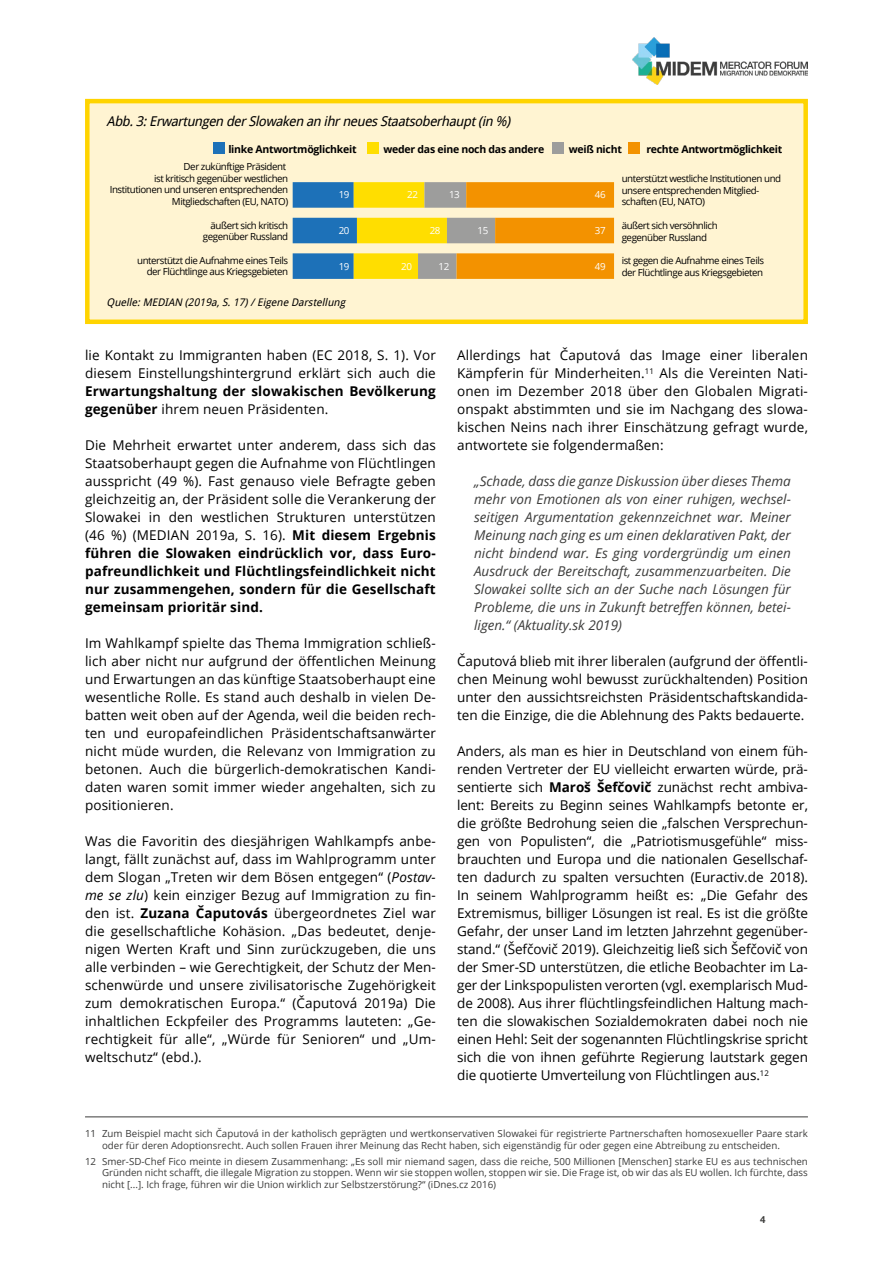
<style>
.page{position:relative;width:893px;height:1263px;background:#fff}
.page>*{position:absolute;margin:0;border:0;box-sizing:border-box;transform-origin:0 0}
.t1{font:13.5px/18px "Open Sans";letter-spacing:.01em;color:#000;text-align:justify}
.t2{font:italic 13.5px/18px "Open Sans";color:#3c3c3b;text-align:justify}
.t3{font:700 13.5px/18px "Open Sans";letter-spacing:.01em;color:#000}
.t4{font:italic 13.5px "Droid Sans";color:#000}
.t5{font:700 10.5px "Open Sans";letter-spacing:-.025em;color:#000}
.t6{font:italic 10.5px "Droid Sans";color:#000}
.t7{font:9.75px/11.7px "Open Sans";color:#3c3c3b}
.t8{font:9.75px/11.7px "Open Sans";letter-spacing:-.045em;color:#000;text-align:right}
.t9{font:9.75px "Open Sans";letter-spacing:-.045em;color:#fff}
.t10{font:700 9.75px "Helvetica Neue";color:#3c3c3b}
.s1{font-weight:400}
.s2{font-weight:700}
.s3{font-style:italic}
</style>
<div class="page">
<img style="left:632px;top:38px;width:176px;height:47px">
<hr style="left:85px;top:1116px;width:723px;height:1px;background:#3c3c3b">
<div style="left:87px;top:101px;width:719px;height:221px;background:#fff4d2"></div>
<div style="left:213px;top:142px;width:12px;height:12px;background:#1d71b8"></div>
<div style="left:629px;top:142px;width:11px;height:12px;background:#f39200"></div>
<div style="left:552px;top:142px;width:12px;height:12px;background:#9d9d9c"></div>
<div style="left:367px;top:142px;width:12px;height:12px;background:#ffde00"></div>
<div style="left:293px;top:182px;width:61px;height:26px;background:#1d71b8"></div>
<div style="left:293px;top:253px;width:61px;height:26px;background:#1d71b8"></div>
<div style="left:293px;top:218px;width:64px;height:25px;background:#1d71b8"></div>
<div style="left:354px;top:182px;width:70px;height:26px;background:#ffde00"></div>
<div style="left:354px;top:253px;width:64px;height:26px;background:#ffde00"></div>
<div style="left:357px;top:218px;width:90px;height:25px;background:#ffde00"></div>
<div style="left:424px;top:182px;width:42px;height:26px;background:#9d9d9c"></div>
<div style="left:418px;top:253px;width:39px;height:26px;background:#9d9d9c"></div>
<div style="left:447px;top:218px;width:48px;height:25px;background:#9d9d9c"></div>
<div style="left:466px;top:182px;width:148px;height:26px;background:#f39200"></div>
<div style="left:457px;top:253px;width:157px;height:26px;background:#f39200"></div>
<div style="left:495px;top:218px;width:119px;height:25px;background:#f39200"></div>
<div style="left:85px;top:99px;width:723px;height:225px;border:4px solid #ffd400"></div>
<p class="t4" style="left:107px;top:112px;width:409px">Abb.3:ErwartungenderSlowakenanihrneuesStaatsoberhaupt(in%)</p>
<p class="t8" style="left:110px;top:160px;width:180px">Der zukünftige Präsident<br>ist kritisch gegenüber westlichen Institutionen und unseren entsprechenden Mitgliedschaften (EU, NATO)</p>
<p class="t8" style="left:203px;top:219px;width:87px">äußert sich kritisch gegenüber Russland</p>
<p class="t8" style="left:137px;top:254px;width:153px">unterstützt die Aufnahme eines Teils der Flüchtlinge aus Kriegsgebieten</p>
<p class="t5" style="left:228px;top:142px;width:130px">linke Antwortmöglichkeit</p>
<p class="t5" style="left:384px;top:142px;width:162px">weder das eine noch das andere</p>
<p class="t5" style="left:569px;top:142px;width:55px">weiß nicht</p>
<p class="t5" style="left:646px;top:142px;width:138px">rechte Antwortmöglichkeit</p>
<p class="t9" style="left:339px;top:188px;width:12px">19</p>
<p class="t9" style="left:339px;top:223px;width:12px">20</p>
<p class="t9" style="left:339px;top:260px;width:12px">19</p>
<p class="t8" style="left:622px;top:172px;width:161px;text-align:left">unterstützt westliche Institutionen und unsere entsprechenden Mitglied&shy;schaften (EU, NATO)</p>
<p class="t8" style="left:622px;top:219px;width:98px;text-align:left">äußert sich versöhnlich gegenüber Russland</p>
<p class="t8" style="left:622px;top:254px;width:144px;text-align:left">ist gegen die Aufnahme eines Teils der Flüchtlinge aus Kriegsgebieten</p>
<p class="t9" style="left:595px;top:188px;width:12px">46</p>
<p class="t9" style="left:595px;top:223px;width:12px">37</p>
<p class="t9" style="left:595px;top:260px;width:12px">49</p>
<p class="t9" style="left:449px;top:188px;width:12px">13</p>
<p class="t9" style="left:407px;top:188px;width:12px">22</p>
<p class="t9" style="left:430px;top:223px;width:12px">28</p>
<p class="t9" style="left:478px;top:223px;width:12px">15</p>
<p class="t9" style="left:401px;top:260px;width:12px">20</p>
<p class="t9" style="left:439px;top:260px;width:12px">12</p>
<p class="t6" style="left:107px;top:295px;width:243px">Quelle:MEDIAN (2019a,S.17)/Eigene Darstellung</p>
<p class="t1" style="left:85px;top:346px;width:352px">lie Kontakt zu Immigranten haben (EC 2018, S. 1). Vor diesem Einstellungshintergrund erklärt sich auch die</p>
<p class="t3" style="left:85px;top:382px;width:352px">Erwartungshaltung der slowakischen Bevölkerung gegenüber <span class="s1">ihrem neuen Präsidenten.</span></p>
<p class="t1" style="left:85px;top:436px;width:352px">Die Mehrheit erwartet unter anderem, dass sich das Staatsoberhaupt gegen die Aufnahme von Flüchtlingen ausspricht (49 %). Fast genauso viele Befragte geben gleichzeitig an, der Präsident solle die Verankerung der Slowakei in den westlichen Strukturen unterstützen (46 %) (MEDIAN 2019a, S. 16). <span class="s2">Mit diesem Ergebnis führen die Slowaken eindrücklich vor, dass Euro&shy;pafreundlichkeit und Flüchtlingsfeindlichkeit nicht nur zusammengehen, sondern für die Gesellschaft gemeinsam prioritär sind.</span></p>
<p class="t1" style="left:85px;top:634px;width:352px">Im Wahlkampf spielte das Thema Immigration schließ&shy;lich aber nicht nur aufgrund der öffentlichen Meinung und Erwartungen an das künftige Staatsoberhaupt eine wesentliche Rolle. Es stand auch deshalb in vielen De&shy;batten weit oben auf der Agenda, weil die beiden rech&shy;ten und europafeindlichen Präsidentschaftsanwärter nicht müde wurden, die Relevanz von Immigration zu betonen. Auch die bürgerlich-demokratischen Kandi&shy;daten waren somit immer wieder angehalten, sich zu positionieren.</p>
<p class="t1" style="left:85px;top:832px;width:352px">Was die Favoritin des diesjährigen Wahlkampfs anbe&shy;langt, fällt zunächst auf, dass im Wahlprogramm unter dem Slogan „Treten wir dem Bösen entgegen“ (<span class="s3">Postav&shy;me se zlu</span>) kein einziger Bezug auf Immigration zu fin&shy;den ist. <span class="s2">Zuzana Čaputovás</span> übergeordnetes Ziel war die gesellschaftliche Kohäsion. „Das bedeutet, denje&shy;nigen Werten Kraft und Sinn zurückzugeben, die uns alle verbinden – wie Gerechtigkeit, der Schutz der Men&shy;schenwürde und unsere zivilisatorische Zugehörigkeit zum demokratischen Europa.“ (Čaputová 2019a) Die inhaltlichen Eckpfeiler des Programms lauteten: „Ge&shy;rechtigkeit für alle“, „Würde für Senioren“ und „Um&shy;weltschutz“ (ebd.).</p>
<p class="t1" style="left:457px;top:346px;width:352px">Allerdings hat Čaputová das Image einer liberalen Kämpferin für Minderheiten.<sup>11</sup> Als die Vereinten Nati&shy;onen im Dezember 2018 über den Globalen Migrati&shy;onspakt abstimmten und sie im Nachgang des slowa&shy;kischen Neins nach ihrer Einschätzung gefragt wurde, antwortete sie folgendermaßen:</p>
<p class="t2" style="left:474px;top:472px;width:318px">„Schade, dass die ganze Diskussion über dieses Thema mehr von Emotionen als von einer ruhigen, wechsel&shy;seitigen Argumentation gekennzeichnet war. Meiner Meinung nach ging es um einen deklarativen Pakt, der nicht bindend war. Es ging vordergründig um einen Ausdruck der Bereitschaft, zusammenzuarbeiten. Die Slowakei sollte sich an der Suche nach Lösungen für Probleme, die uns in Zukunft betreffen können, betei&shy;ligen.“ (Aktuality.sk 2019)</p>
<p class="t1" style="left:457px;top:652px;width:352px">Čaputová blieb mit ihrer liberalen (aufgrund der öffentli&shy;chen Meinung wohl bewusst zurückhaltenden) Position unter den aussichtsreichsten Präsidentschaftskandida&shy;ten die Einzige, die die Ablehnung des Pakts bedauerte.</p>
<p class="t1" style="left:457px;top:742px;width:352px">Anders, als man es hier in Deutschland von einem füh&shy;renden Vertreter der EU vielleicht erwarten würde, prä&shy;sentierte sich <span class="s2">Maroš Šefčovič</span> zunächst recht ambiva&shy;lent: Bereits zu Beginn seines Wahlkampfs betonte er, die größte Bedrohung seien die „falschen Versprechun&shy;gen von Populisten“, die „Patriotismusgefühle“ miss&shy;brauchten und Europa und die nationalen Gesellschaf&shy;ten dadurch zu spalten versuchten (Euractiv.de 2018).<br>In seinem Wahlprogramm heißt es: „Die Gefahr des Extremismus, billiger Lösungen ist real. Es ist die größte Gefahr, der unser Land im letzten Jahrzehnt gegenüber&shy;stand.“ (Šefčovič 2019). Gleichzeitig ließ sich Šefčovič von der Smer-SD unterstützen, die etliche Beobachter im La&shy;ger der Linkspopulisten verorten (vgl. exemplarisch Mud&shy;de 2008). Aus ihrer flüchtlingsfeindlichen Haltung mach&shy;ten die slowakischen Sozialdemokraten dabei noch nie einen Hehl: Seit der sogenannten Flüchtlingskrise spricht sich die von ihnen geführte Regierung lautstark gegen die quotierte Umverteilung von Flüchtlingen aus.<sup>12</sup></p>
<p class="t7" style="left:102px;top:1127px;width:707px;text-indent:-17px">11 Zum Beispiel macht sich Čaputová in der katholisch geprägten und wertkonservativen Slowakei für registrierte Partnerschaften homosexueller Paare stark oder für deren Adoptionsrecht. Auch sollen Frauen ihrer Meinung das Recht haben, sich eigenständig für oder gegen eine Abtreibung zu entscheiden.</p>
<p class="t7" style="left:102px;top:1155px;width:707px;text-align:justify;text-indent:-17px">12 Smer-SD-Chef Fico meinte in diesem Zusammenhang: „Es soll mir niemand sagen, dass die reiche, 500 Millionen [Menschen] starke EU es aus technischen Gründen nicht schafft, die illegale Migration zu stoppen. Wenn wir sie stoppen wollen, stoppen wir sie. Die Frage ist, ob wir das als EU wollen. Ich fürchte, dass nicht [...]. Ich frage, führen wir die Union wirklich zur Selbstzerstörung?“ (iDnes.cz 2016)</p>
<p class="t10" style="left:760px;top:1211px;width:7px">4</p>
</div>
